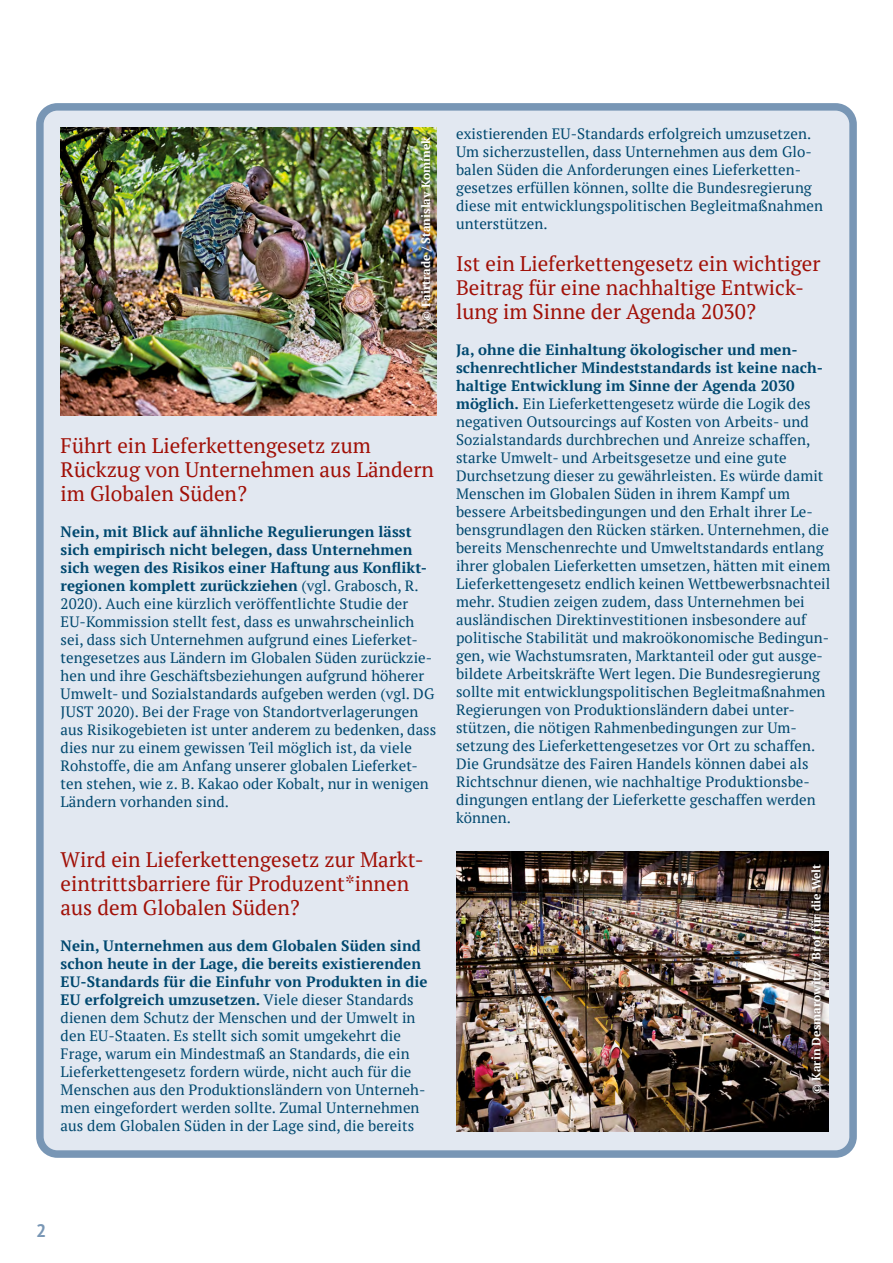
<style>
.page{position:relative;width:893px;height:1263px;background:#fff}
.page>*{position:absolute;margin:0;border:0;box-sizing:border-box;transform-origin:0 0}
.t1{font:21px/24px "PT Serif";color:#a11007}
.t2{font:700 18px "PT Sans";color:#7896b5}
.t3{font:15px/18px "PT Serif";letter-spacing:.005em;color:#00486f}
.t4{font:700 12px "PT Serif";color:#fff}
.s1{font-weight:700}
</style>
<div class="page">
<div style="left:40px;top:107px;width:813px;height:1047px;background:#e2e8f1;border-radius:18px"></div>
<div style="left:36px;top:103px;width:821px;height:1055px;border:8px solid #7896b5;border-radius:18px"></div>
<img style="left:61px;top:128px;width:376px;height:288px">
<img style="left:456px;top:852px;width:372px;height:279px">
<div style="left:414px;top:130px;width:24px;height:198px;background:#000;opacity:.75"></div>
<div style="left:803px;top:856px;width:26px;height:245px;background:#000;opacity:.75"></div>
<p class="t4" style="left:418px;top:320px;width:185px;rotate:-90deg">© Fairtrade / Stanislav Komínek</p>
<h1 class="t1" style="left:61px;top:434px;width:375px">Führt ein Lieferkettengesetz zum<br>Rückzug von Unternehmen aus Ländern im Globalen Süden?</h1>
<p class="t3" style="left:61px;top:523px;width:377px"><span class="s1">Nein, mit Blick auf ähnliche Regulierungen lässt sich empirisch nicht belegen, dass Unternehmen sich wegen des Risikos einer Haftung aus Konflikt&shy;regionen komplett zurückziehen</span> (vgl. Grabosch, R.<br>2020). Auch eine kürzlich veröffentlichte Studie der EU-Kommission stellt fest, dass es unwahrscheinlich sei, dass sich Unternehmen aufgrund eines Lieferket&shy;tengesetzes aus Ländern im Globalen Süden zurückzie&shy;hen und ihre Geschäftsbeziehungen aufgrund höherer Umwelt- und Sozialstandards aufgeben werden (vgl. DG JUST 2020). Bei der Frage von Standortverlagerungen aus Risikogebieten ist unter anderem zu bedenken, dass dies nur zu einem gewissen Teil möglich ist, da viele Rohstoffe, die am Anfang unserer globalen Lieferket&shy;ten stehen, wie z. B. Kakao oder Kobalt, nur in wenigen Ländern vorhanden sind.</p>
<h1 class="t1" style="left:61px;top:848px;width:364px">Wird ein Lieferkettengesetz zur Markt&shy;eintrittsbarriere für Produzent*innen aus dem Globalen Süden?</h1>
<p class="t3" style="left:61px;top:937px;width:369px"><span class="s1">Nein, Unternehmen aus dem Globalen Süden sind schon heute in der Lage, die bereits existierenden EU-Standards für die Einfuhr von Produkten in die EU erfolgreich umzusetzen.</span> Viele dieser Standards dienen dem Schutz der Menschen und der Umwelt in den EU-Staaten. Es stellt sich somit umgekehrt die Frage, warum ein Mindestmaß an Standards, die ein Lieferkettengesetz fordern würde, nicht auch für die Menschen aus den Produktionsländern von Unterneh&shy;men eingefordert werden sollte. Zumal Unternehmen aus dem Globalen Süden in der Lage sind, die bereits</p>
<p class="t3" style="left:456px;top:125px;width:368px">existierenden EU-Standards erfolgreich umzusetzen.<br>Um sicherzustellen, dass Unternehmen aus dem Glo&shy;balen Süden die Anforderungen eines Lieferketten&shy;gesetzes erfüllen können, sollte die Bundesregierung diese mit entwicklungspolitischen Begleitmaßnahmen unterstützen.</p>
<h1 class="t1" style="left:456px;top:252px;width:366px">Ist ein Lieferkettengesetz ein wichtiger<br>Beitrag für eine nachhaltige Entwick&shy;lung im Sinne der Agenda 2030?</h1>
<p class="t3" style="left:456px;top:341px;width:376px"><span class="s1">Ja, ohne die Einhaltung ökologischer und men&shy;schenrechtlicher Mindeststandards ist keine nach&shy;haltige Entwicklung im Sinne der Agenda 2030 möglich.</span> Ein Lieferkettengesetz würde die Logik des negativen Outsourcings auf Kosten von Arbeits- und Sozialstandards durchbrechen und Anreize schaffen, starke Umwelt- und Arbeitsgesetze und eine gute Durchsetzung dieser zu gewährleisten. Es würde damit Menschen im Globalen Süden in ihrem Kampf um bessere Arbeitsbedingungen und den Erhalt ihrer Le&shy;bensgrundlagen den Rücken stärken. Unternehmen, die bereits Menschenrechte und Umweltstandards entlang ihrer globalen Lieferketten umsetzen, hätten mit einem Lieferkettengesetz endlich keinen Wettbewerbsnachteil mehr. Studien zeigen zudem, dass Unternehmen bei ausländischen Direktinvestitionen insbesondere auf politische Stabilität und makroökonomische Bedingun&shy;gen, wie Wachstumsraten, Marktanteil oder gut ausge&shy;bildete Arbeitskräfte Wert legen. Die Bundesregierung sollte mit entwicklungspolitischen Begleitmaßnahmen Regierungen von Produktionsländern dabei unter&shy;stützen, die nötigen Rahmenbedingungen zur Um&shy;setzung des Lieferkettengesetzes vor Ort zu schaffen.<br>Die Grundsätze des Fairen Handels können dabei als Richtschnur dienen, wie nachhaltige Produktionsbe&shy;dingungen entlang der Lieferkette geschaffen werden können.</p>
<p class="t4" style="left:808px;top:1094px;width:232px;rotate:-90deg">© Karin Desmarowitz / Brot für die Welt</p>
<p class="t2" style="left:36px;top:1219px;width:12px">2</p>
</div>
